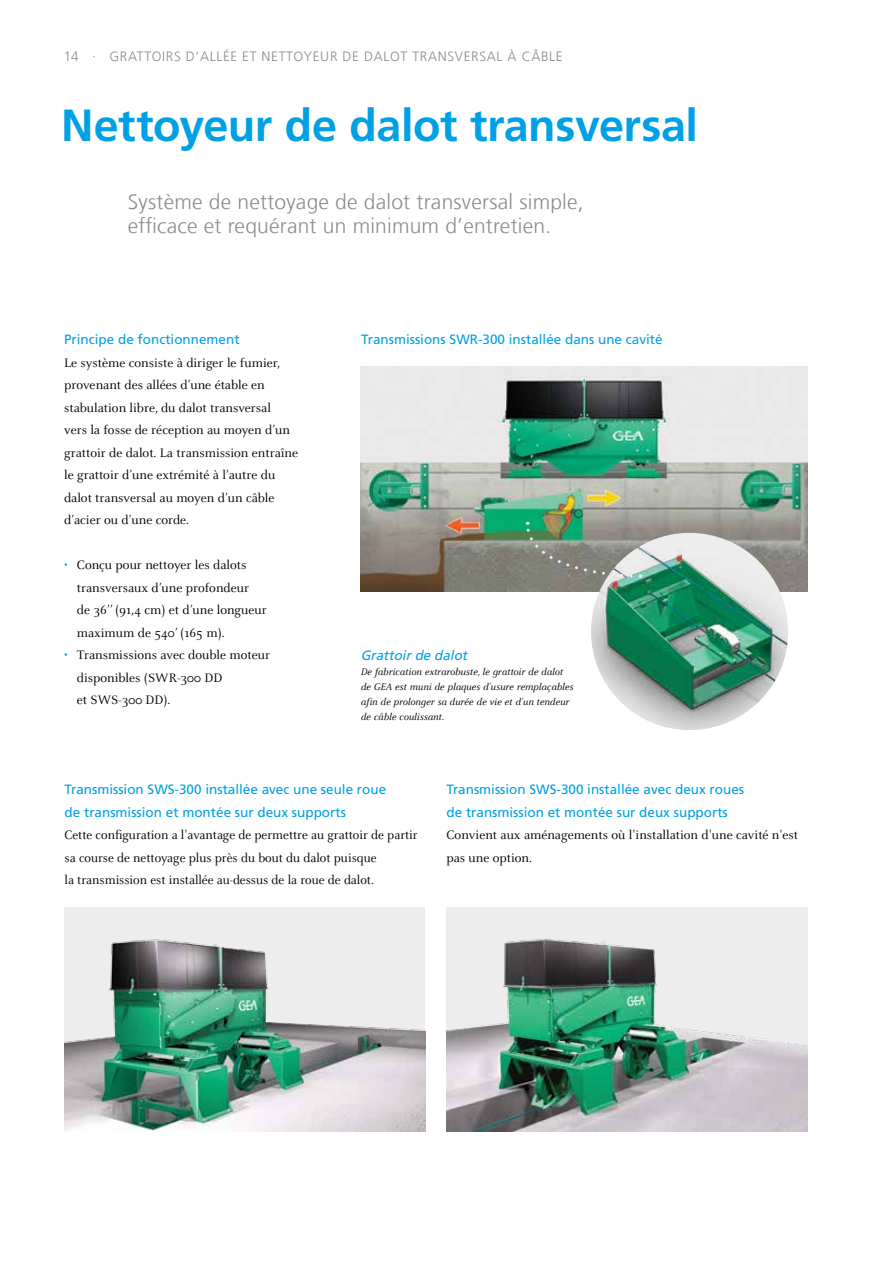
<style>
.page{position:relative;width:893px;height:1263px;background:#fff}
.page>*{position:absolute;margin:0;border:0;box-sizing:border-box;transform-origin:0 0}
.t1{font:700 45px "Frutiger LT Com";letter-spacing:-.01em;color:#00a1e4}
.t2{font:300 21px/24px "Frutiger LT Com";letter-spacing:.01em;color:#8a8c8e}
.t3{font:13.5px/22.5px "Celeste OT";color:#000}
.t4{font:13.5px/22.5px "Frutiger LT Com";color:#00a1e4}
.t5{font:300 13.5px "Frutiger LT Com";letter-spacing:.05em;color:#8a8c8e}
.t6{font:italic 13.5px "Frutiger LT Com";color:#00a1e4}
.t7{font:italic 10.5px/15px "Celeste OT";color:#000}
.s1{color:#00a1e4}
</style>
<div class="page">
<img style="left:361px;top:367px;width:447px;height:224px">
<div style="left:446px;top:907px;width:362px;height:224px;background:#ededee"></div>
<img style="left:446px;top:939px;width:362px;height:192px">
<img style="left:591px;top:533px;width:197px;height:197px;border-radius:99px">
<div style="left:65px;top:907px;width:360px;height:224px;background:#ededee"></div>
<img style="left:65px;top:939px;width:360px;height:192px">
<svg style="left:524px;top:522px;width:110px;height:57px;background:#849283"></svg>
<p class="t5" style="left:64px;top:49px;width:500px">14 · GRATTOIRS D‘ALLÉE ET NETTOYEUR DE DALOT TRANSVERSAL À CÂBLE</p>
<h1 class="t1" style="left:61px;top:99px;width:638px">Nettoyeur de dalot transversal</h1>
<h2 class="t2" style="left:128px;top:190px;width:457px">Système de nettoyage de dalot transversal simple, efficace et requérant un minimum d’entretien.</h2>
<p class="t4" style="left:64px;top:328px;width:177px">Principe de fonctionnement</p>
<p class="t3" style="left:64px;top:351px;width:236px">Le système consiste à diriger le fumier, provenant des allées d’une étable en stabulation libre, du dalot transversal<br>vers la fosse de réception au moyen d’un grattoir de dalot. La transmission entraîne le grattoir d’une extrémité à l’autre du dalot transversal au moyen d’un câble d’acier ou d’une corde.</p>
<p class="t3" style="left:77px;top:554px;width:191px;text-indent:-13px"><span class="s1">•</span> Conçu pour nettoyer les dalots transversaux d’une profondeur<br>de 36’’ (91,4 cm) et d’une longueur maximum de 540’ (165 m).</p>
<p class="t3" style="left:77px;top:644px;width:195px;text-indent:-13px"><span class="s1">•</span> Transmissions avec double moteur disponibles (SWR-300 DD<br>et SWS-300 DD).</p>
<p class="t4" style="left:361px;top:328px;width:303px">Transmissions SWR-300 installée dans une cavité</p>
<p class="t6" style="left:361px;top:648px;width:111px">Grattoirde dalot</p>
<p class="t7" style="left:361px;top:665px;width:214px">De fabrication extrarobuste, le grattoir de dalot de GEA est muni de plaques d’usure remplaçables afin de prolonger sa durée de vie et d’un tendeur de câble coulissant.</p>
<p class="t4" style="left:65px;top:778px;width:323px">Transmission SWS-300 installée avec une seule roue de transmission et montée sur deux supports</p>
<p class="t3" style="left:65px;top:824px;width:355px">Cette configuration a l'avantage de permettre au grattoir de partir sa course de nettoyage plus près du bout du dalot puisque<br>la transmission est installée au-dessus de la roue de dalot.</p>
<p class="t4" style="left:446px;top:778px;width:299px">Transmission SWS-300 installée avec deux roues de transmission et montée sur deux supports</p>
<p class="t3" style="left:446px;top:824px;width:353px">Convient aux aménagements où l'installation d'une cavité n'est pas une option.</p>
</div>
